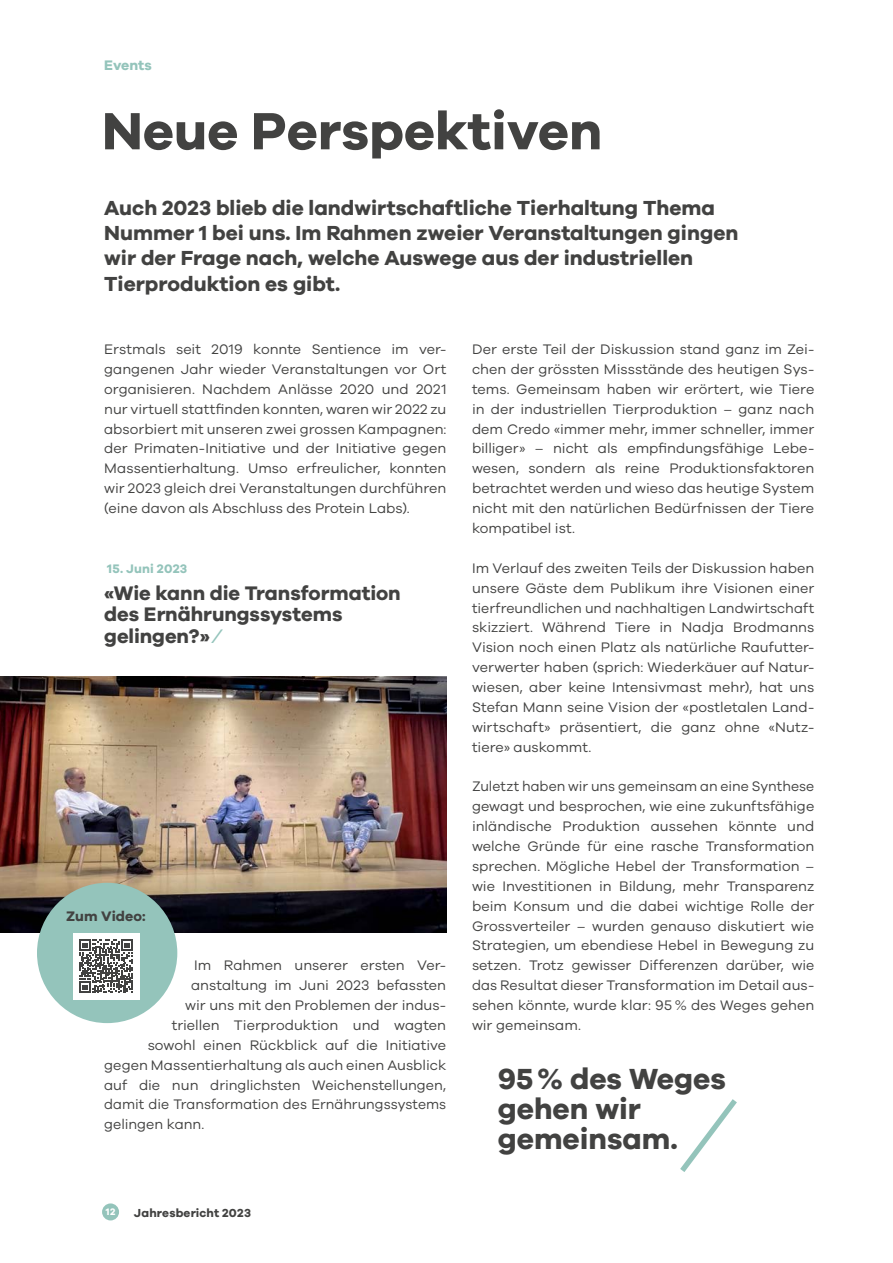
<style>
.page{position:relative;width:893px;height:1263px;background:#fff}
.page>*{position:absolute;margin:0;border:0;box-sizing:border-box;transform-origin:0 0}
.seitentitel{font:700 54px "Galano Grotesque";color:#424241}
.quote{font:700 30px/30px "Galano Grotesque";color:#424241}
.lead{font:700 21px/25.2px "Galano Grotesque";color:#424241}
.abschnittstitel{font:700 20.25px/21.6px "Galano Grotesque";letter-spacing:-.005em;color:#424241}
.grundtext{font:14.25px/19.8px "Galano Grotesque";color:#424241}
.grundtext-2{font:700 14.25px "Galano Grotesque";letter-spacing:.005em;color:#424241}
.seitentitel-2{font:700 14.25px "Galano Grotesque";color:#94c4bb}
.grundtext-3{font:700 12.75px "Galano Grotesque";letter-spacing:.02em;color:#94c4bb}
.t1{font:700 12px "Galano Grotesque";letter-spacing:.015em;color:#424241}
.t2{font:700 9.75px "Galano Grotesque";color:#fff}
.s1{color:#94c4bb}
</style>
<div class="page">
<div style="left:102px;top:1203px;width:17px;height:17px;background:#94c4bb;border-radius:50%"></div>
<svg style="left:680px;top:1099px;width:57px;height:73px"></svg>
<img style="left:0;top:677px;width:446px;height:256px">
<div style="left:37px;top:883px;width:140px;height:140px;background:#94c4bb;border-radius:50%"></div>
<div style="left:73px;top:933px;width:66px;height:66px;background:#fff"></div>
<svg style="left:79px;top:939px;width:54px;height:54px"></svg>
<p class="seitentitel-2" style="left:104px;top:56px;width:49px">Events</p>
<p class="seitentitel" style="left:102px;top:98px;width:502px">Neue Perspektiven</p>
<p class="lead" style="left:104px;top:195px;width:636px">Auch 2023 blieb die landwirtschaftliche Tierhaltung Thema Nummer 1 bei uns. Im Rahmen zweier Veranstaltungen gingen wir der Frage nach, welche Auswege aus der industriellen Tierproduktion es gibt.</p>
<p class="grundtext" style="left:104px;top:339px;width:344px">Erstmals seit 2019 konnte Sentience im ver&shy;gangenen Jahr wieder Veranstaltungen vor Ort organisieren. Nachdem Anlässe 2020 und 2021 nur virtuell stattfinden konnten, waren wir 2022 zu absorbiert mit unseren zwei grossen Kampagnen: der Primaten-Initiative und der Initiative gegen Massentierhaltung. Umso erfreulicher, konnten wir 2023 gleich drei Veranstaltungen durchführen (eine davon als Abschluss des Protein Labs).</p>
<p class="grundtext-3" style="left:107px;top:560px;width:82px">15. Juni 2023</p>
<p class="abschnittstitel" style="left:104px;top:581px;width:298px">«Wie kann die Transformation des Ernährungssystems gelingen?» <span class="s1">⁄</span></p>
<p class="grundtext-2" style="left:66px;top:907px;width:81px">Zum Video:</p>
<p class="grundtext" style="left:194px;top:955px;width:252px">Im Rahmen unserer ersten Ver-</p>
<p class="grundtext" style="left:191px;top:975px;width:256px">anstaltung im Juni 2023 befassten</p>
<p class="grundtext" style="left:185px;top:995px;width:261px">wir uns mit den Problemen der indus-</p>
<p class="grundtext" style="left:172px;top:1015px;width:276px">triellen Tierproduktion und wagten</p>
<p class="grundtext" style="left:148px;top:1035px;width:300px">sowohl einen Rückblick auf die Initiative</p>
<p class="grundtext" style="left:104px;top:1054px;width:343px">gegen Massentierhaltung als auch einen Ausblick</p>
<p class="grundtext" style="left:104px;top:1074px;width:343px">auf die nun dringlichsten Weichenstellungen,</p>
<p class="grundtext" style="left:104px;top:1094px;width:343px">damit die Transformation des Ernährungssystems</p>
<p class="grundtext" style="left:104px;top:1114px;width:102px">gelingen kann.</p>
<p class="t2" style="left:106px;top:1206px;width:11px">12</p>
<p class="t1" style="left:134px;top:1205px;width:118px">Jahresbericht 2023</p>
<p class="grundtext" style="left:472px;top:339px;width:344px">Der erste Teil der Diskussion stand ganz im Zei&shy;chen der grössten Missstände des heutigen Sys&shy;tems. Gemeinsam haben wir erörtert, wie Tiere in der industriellen Tierproduktion – ganz nach dem Credo «immer mehr, immer schneller, immer billiger» – nicht als empfindungsfähige Lebe&shy;wesen, sondern als reine Produktionsfaktoren betrachtet werden und wieso das heutige System nicht mit den natürlichen Bedürfnissen der Tiere kompatibel ist.</p>
<p class="grundtext" style="left:472px;top:558px;width:344px">Im Verlauf des zweiten Teils der Diskussion haben unsere Gäste dem Publikum ihre Visionen einer tierfreundlichen und nachhaltigen Landwirtschaft skizziert. Während Tiere in Nadja Brodmanns Vision noch einen Platz als natürliche Raufutter&shy;verwerter haben (sprich: Wiederkäuer auf Natur&shy;wiesen, aber keine Intensivmast mehr), hat uns Stefan Mann seine Vision der «postletalen Land&shy;wirtschaft» präsentiert, die ganz ohne «Nutz&shy;tiere» auskommt.</p>
<p class="grundtext" style="left:472px;top:776px;width:344px;text-align:justify">Zuletzt haben wir uns gemeinsam an eine Synthese gewagt und besprochen, wie eine zukunftsfähige inländische Produktion aussehen könnte und welche Gründe für eine rasche Transformation sprechen. Mögliche Hebel der Transformation – wie Investitionen in Bildung, mehr Transparenz beim Konsum und die dabei wichtige Rolle der Grossverteiler – wurden genauso diskutiert wie Strategien, um ebendiese Hebel in Bewegung zu setzen. Trotz gewisser Differenzen darüber, wie das Resultat dieser Transformation im Detail aus&shy;sehen könnte, wurde klar: 95 % des Weges gehen wir gemeinsam.</p>
<p class="quote" style="left:498px;top:1063px;width:230px">95% des Weges gehen wir gemeinsam.</p>
</div>
